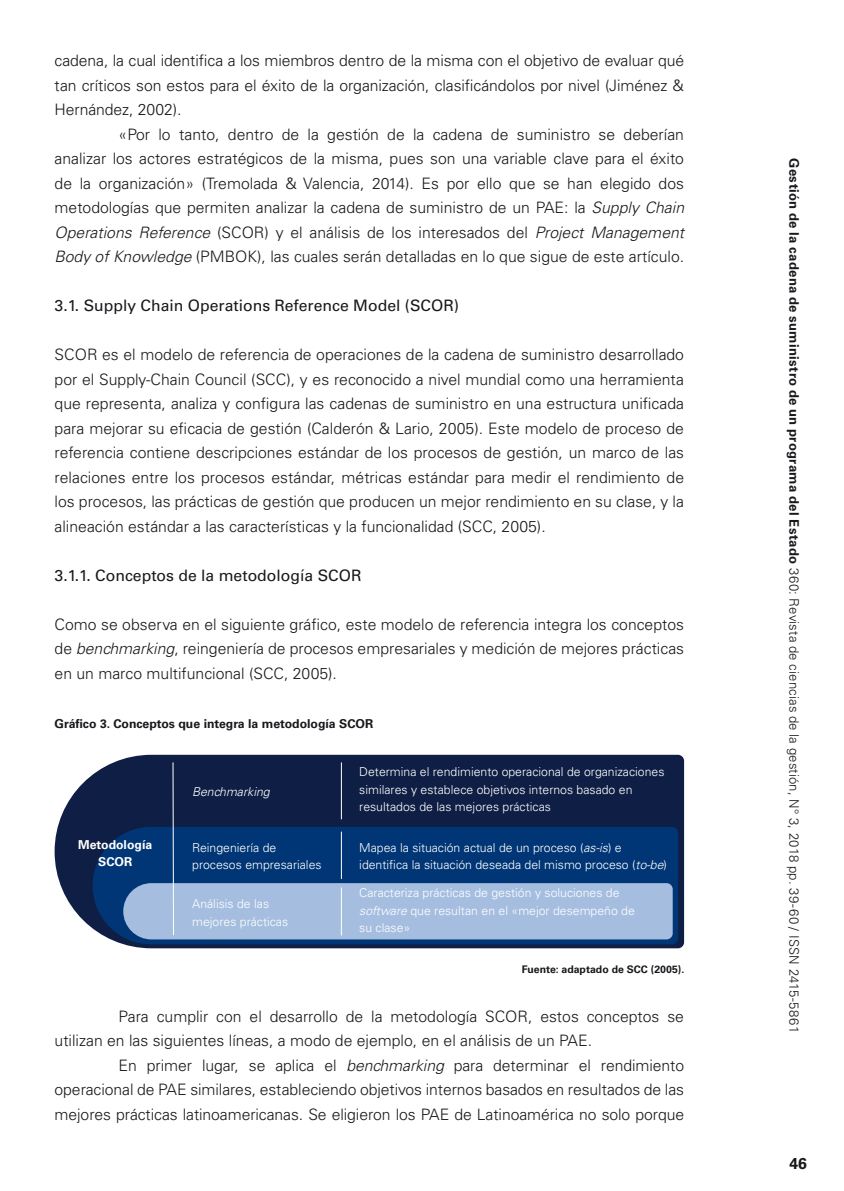
<style>
.page{position:relative;width:844px;height:1191px;background:#fff}
.page>*{position:absolute;margin:0;border:0;box-sizing:border-box;transform-origin:0 0}
.t1{font:300 15.75px/24.5px "Univers LT Std";color:#1a171c;text-align:justify}
.t2{font:15.75px "Univers LT Std";color:#1a171c}
.t3{font:italic 300 15.75px "Univers LT Std";color:#1a171c}
.t4{font:700 15.75px "Univers LT Std";color:#1a171c}
.t5{font:300 13.12px "Univers LT Std";letter-spacing:.015em;color:#1a171c}
.t6{font:300 12.25px/17.5px "Univers LT Std";color:#fff}
.t7{font:700 12.25px "Univers LT Std";color:#1a171c}
.t8{font:700 12.25px/17.5px "Univers LT Std";color:#fff;text-align:center}
.t9{font:italic 300 12.25px "Univers LT Std";color:#fff}
.t10{font:700 10.5px "Univers LT Std";color:#1a171c}
.s1{font-style:italic}
.s2{font-style:normal}
.s3{font-weight:700}
</style>
<div class="page">
<svg style="left:55px;top:755px;width:629px;height:193px;background:#202e51"></svg>
<div style="left:93px;top:827px;width:585px;height:117px;background:#003675"></div>
<div style="left:123px;top:883px;width:549px;height:56px;background:#a5bee0"></div>
<hr style="left:341px;top:762px;width:1px;height:57px;background:#fff">
<hr style="left:341px;top:832px;width:1px;height:46px;background:#fff">
<hr style="left:172px;top:762px;width:2px;height:172px;background:#fff">
<hr style="left:341px;top:888px;width:1px;height:47px;background:#fff">
<p class="t1" style="left:55px;top:48px;width:631px">cadena, la cual identifica a los miembros dentro de la misma con el objetivo de evaluar qué</p>
<p class="t1" style="left:55px;top:73px;width:630px">tan críticos son estos para el éxito de la organización, clasificándolos por nivel (Jiménez &amp;</p>
<p class="t1" style="left:55px;top:97px;width:128px">Hernández, 2002).</p>
<p class="t1" style="left:119px;top:122px;width:566px">«Por lo tanto, dentro de la gestión de la cadena de suministro se deberían</p>
<p class="t1" style="left:55px;top:146px;width:630px">analizar los actores estratégicos de la misma, pues son una variable clave para el éxito</p>
<p class="t1" style="left:55px;top:171px;width:630px">de la organización» (Tremolada &amp; Valencia, 2014). Es por ello que se han elegido dos</p>
<p class="t1" style="left:55px;top:195px;width:630px">metodologías que permiten analizar la cadena de suministro de un PAE: la <span class="s1">Supply Chain</span></p>
<p class="t3" style="left:55px;top:222px;width:630px">Operations Reference <span class="s2">(SCOR) y el análisis de los interesados del</span> Project Management</p>
<p class="t1" style="left:55px;top:244px;width:631px"><span class="s1">Body of Knowledge</span> (PMBOK), las cuales serán detalladas en lo que sigue de este artículo.</p>
<p class="t2" style="left:55px;top:296px;width:406px">3.1. Supply Chain Operations Reference Model (SCOR)</p>
<p class="t1" style="left:55px;top:342px;width:631px">SCOR es el modelo de referencia de operaciones de la cadena de suministro desarrollado por el Supply-Chain Council (SCC), y es reconocido a nivel mundial como una herramienta que representa, analiza y configura las cadenas de suministro en una estructura unificada para mejorar su eficacia de gestión (Calderón &amp; Lario, 2005). Este modelo de proceso de referencia contiene descripciones estándar de los procesos de gestión, un marco de las relaciones entre los procesos estándar, métricas estándar para medir el rendimiento de los procesos, las prácticas de gestión que producen un mejor rendimiento en su clase, y la alineación estándar a las características y la funcionalidad (SCC, 2005).</p>
<p class="t2" style="left:55px;top:566px;width:308px">3.1.1. Conceptos de la metodología SCOR</p>
<p class="t1" style="left:55px;top:612px;width:630px">Como se observa en el siguiente gráfico, este modelo de referencia integra los conceptos de <span class="s1">benchmarking</span>, reingeniería de procesos empresariales y medición de mejores prácticas en un marco multifuncional (SCC, 2005).</p>
<p class="t7" style="left:55px;top:716px;width:320px">Gráfico 3. Conceptos que integra la metodología SCOR</p>
<p class="t6" style="left:359px;top:763px;width:306px">Determina el rendimiento operacional de organizaciones similares y establece objetivos internos basado en resultados de las mejores prácticas</p>
<p class="t6" style="left:359px;top:838px;width:309px">Mapea la situación actual de un proceso (<span class="s1">as-is</span>) e identifica la situación deseada del mismo proceso (<span class="s1">to-be</span>)</p>
<p class="t6" style="left:359px;top:884px;width:277px">Caracteriza prácticas de gestión y soluciones de <span class="s1">software</span> que resultan en el «mejor desempeño de su clase»</p>
<p class="t9" style="left:192px;top:784px;width:79px">Benchmarking</p>
<p class="t8" style="left:78px;top:835px;width:75px">Metodología<br>SCOR</p>
<p class="t6" style="left:192px;top:838px;width:131px">Reingeniería de procesos empresariales</p>
<p class="t6" style="left:192px;top:895px;width:97px">Análisis de las mejores prácticas</p>
<p class="t10" style="left:521px;top:963px;width:164px">Fuente: adaptado de SCC (2005).</p>
<p class="t1" style="left:119px;top:1004px;width:566px">Para cumplir con el desarrollo de la metodología SCOR, estos conceptos se</p>
<p class="t1" style="left:55px;top:1028px;width:539px">utilizan en las siguientes líneas, a modo de ejemplo, en el análisis de un PAE.</p>
<p class="t1" style="left:119px;top:1053px;width:567px">En primer lugar, se aplica el <span class="s1">benchmarking</span> para determinar el rendimiento</p>
<p class="t1" style="left:55px;top:1077px;width:630px">operacional de PAE similares, estableciendo objetivos internos basados en resultados de las</p>
<p class="t1" style="left:55px;top:1102px;width:631px">mejores prácticas latinoamericanas. Se eligieron los PAE de Latinoamérica no solo porque</p>
<p class="t5" style="left:801px;top:158px;width:876px;rotate:90deg"><span class="s3">Gestión de la cadena de suministro de un programa del Estado</span> 360: Revista de ciencias de la gestión, N° 3, 2018 pp. 39-60 / ISSN 2415-5861</p>
<p class="t4" style="left:789px;top:1154px;width:19px">46</p>
</div>
